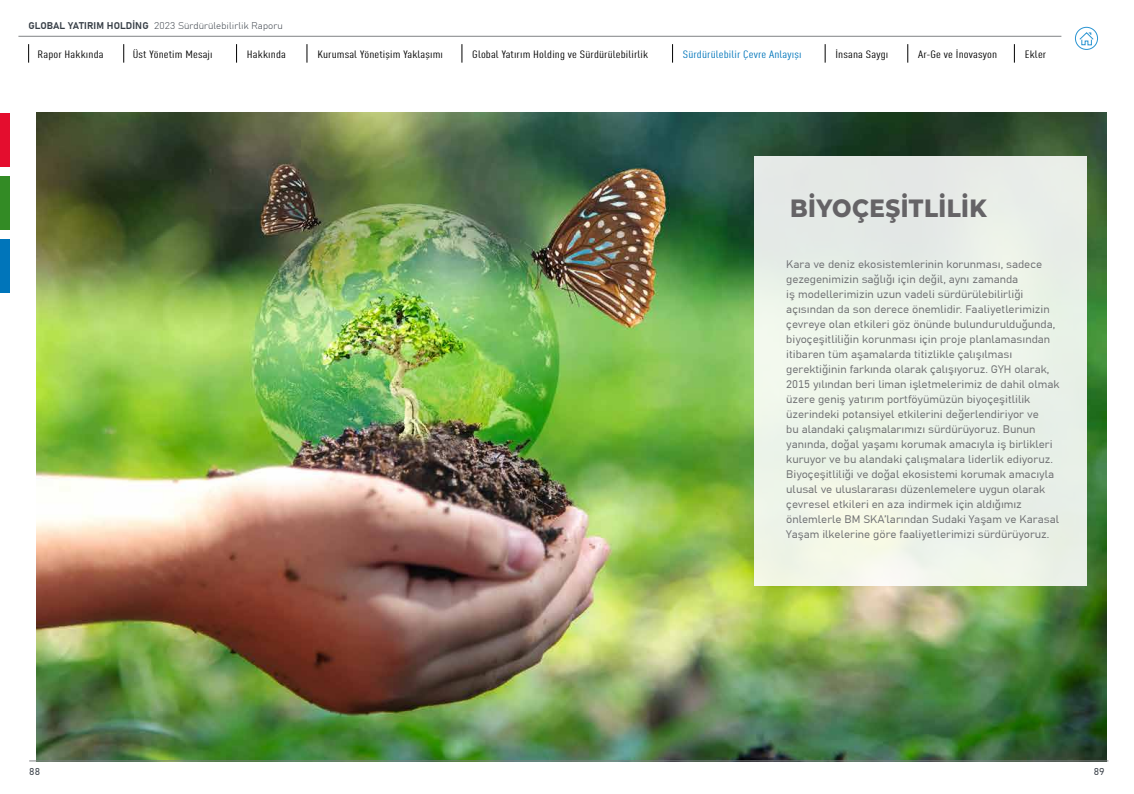
<style>
.page{position:relative;width:1134px;height:794px;background:#fff}
.page>*{position:absolute;margin:0;border:0;box-sizing:border-box;transform-origin:0 0}
.t1{font:800 25px "Montserrat";letter-spacing:.02em;color:#656366;scale:.92 1}
.t2{font:11px/15px "Grandview";color:#6d6e71}
.t3{font:condensed 10.5px "DIN Pro";letter-spacing:.01em;color:#000;scale:1.29 1}
.t4{font:condensed 10.5px "DIN Pro";letter-spacing:.01em;color:#0276bb;scale:1.29 1}
.t5{font:10px "Grandview";color:#363d45}
.t6{font:300 9.8px "Grandview";letter-spacing:.01em;color:#363d45}
.s1{font-weight:700}
</style>
<div class="page">
<img style="left:36px;top:113px;width:1070px;height:647px">
<div style="left:1075px;top:27px;width:23px;height:23px;border:1px solid #2994d2;border-radius:50%"></div>
<svg style="left:1078px;top:32px;width:16px;height:14px"></svg>
<hr style="left:18px;top:36px;width:1043px;height:1px;background:#808285">
<hr style="left:29px;top:760px;width:1079px;height:1px;background:#808285">
<svg style="left:236px;top:44px;width:1px;height:19px"></svg>
<svg style="left:307px;top:44px;width:1px;height:19px"></svg>
<svg style="left:462px;top:44px;width:1px;height:19px"></svg>
<svg style="left:672px;top:44px;width:1px;height:19px"></svg>
<svg style="left:825px;top:44px;width:1px;height:19px"></svg>
<svg style="left:907px;top:44px;width:1px;height:19px"></svg>
<svg style="left:1014px;top:44px;width:1px;height:19px"></svg>
<svg style="left:123px;top:44px;width:1px;height:19px"></svg>
<svg style="left:28px;top:44px;width:1px;height:19px"></svg>
<div style="left:0;top:176px;width:9px;height:54px;background:#338b25"></div>
<div style="left:0;top:239px;width:9px;height:54px;background:#0075ba"></div>
<div style="left:0;top:113px;width:9px;height:53px;background:#e40d2e"></div>
<div style="left:754px;top:156px;width:332px;height:430px;background:#eaf2e8"></div>
<p class="t6" style="left:28px;top:21px;width:256px"><span class="s1">GLOBAL YATIRIM HOLDİNG</span> 2023 Sürdürülebilirlik Raporu</p>
<p class="t3" style="left:38px;top:48px;width:53px">Rapor Hakkında</p>
<p class="t3" style="left:133px;top:48px;width:63px">Üst Yönetim Mesajı</p>
<p class="t3" style="left:247px;top:48px;width:32px">Hakkında</p>
<p class="t3" style="left:317px;top:48px;width:99px">Kurumsal Yönetişim Yaklaşımı</p>
<p class="t3" style="left:472px;top:48px;width:138px">Global Yatırım Holding ve Sürdürülebilirlik</p>
<p class="t4" style="left:683px;top:48px;width:94px">Sürdürülebilir Çevre Anlayışı</p>
<p class="t3" style="left:835px;top:48px;width:43px">İnsana Saygı</p>
<p class="t3" style="left:918px;top:48px;width:63px">Ar-Ge ve İnovasyon</p>
<p class="t3" style="left:1025px;top:48px;width:18px">Ekler</p>
<h1 class="t1" style="left:790px;top:190px;width:215px">BİYOÇEŞİTLİLİK</h1>
<p class="t2" style="left:786px;top:257px;width:275px">Kara ve deniz ekosistemlerinin korunması, sadece gezegenimizin sağlığı için değil, aynı zamanda<br>iş modellerimizin uzun vadeli sürdürülebilirliği açısından da son derece önemlidir. Faaliyetlerimizin çevreye olan etkileri göz önünde bulundurulduğunda, biyoçeşitliliğin korunması için proje planlamasından itibaren tüm aşamalarda titizlikle çalışılması gerektiğinin farkında olarak çalışıyoruz. GYH olarak, 2015 yılından beri liman işletmelerimiz de dahil olmak üzere geniş yatırım portföyümüzün biyoçeşitlilik üzerindeki potansiyel etkilerini değerlendiriyor ve<br>bu alandaki çalışmalarımızı sürdürüyoruz. Bunun yanında, doğal yaşamı korumak amacıyla iş birlikleri kuruyor ve bu alandaki çalışmalara liderlik ediyoruz.<br>Biyoçeşitliliği ve doğal ekosistemi korumak amacıyla ulusal ve uluslararası düzenlemelere uygun olarak çevresel etkileri en aza indirmek için aldığımız önlemlerle BM SKA’larından Sudaki Yaşam ve Karasal Yaşam ilkelerine göre faaliyetlerimizi sürdürüyoruz.</p>
<p class="t5" style="left:29px;top:767px;width:12px">88</p>
<p class="t5" style="left:1094px;top:767px;width:12px">89</p>
</div>
